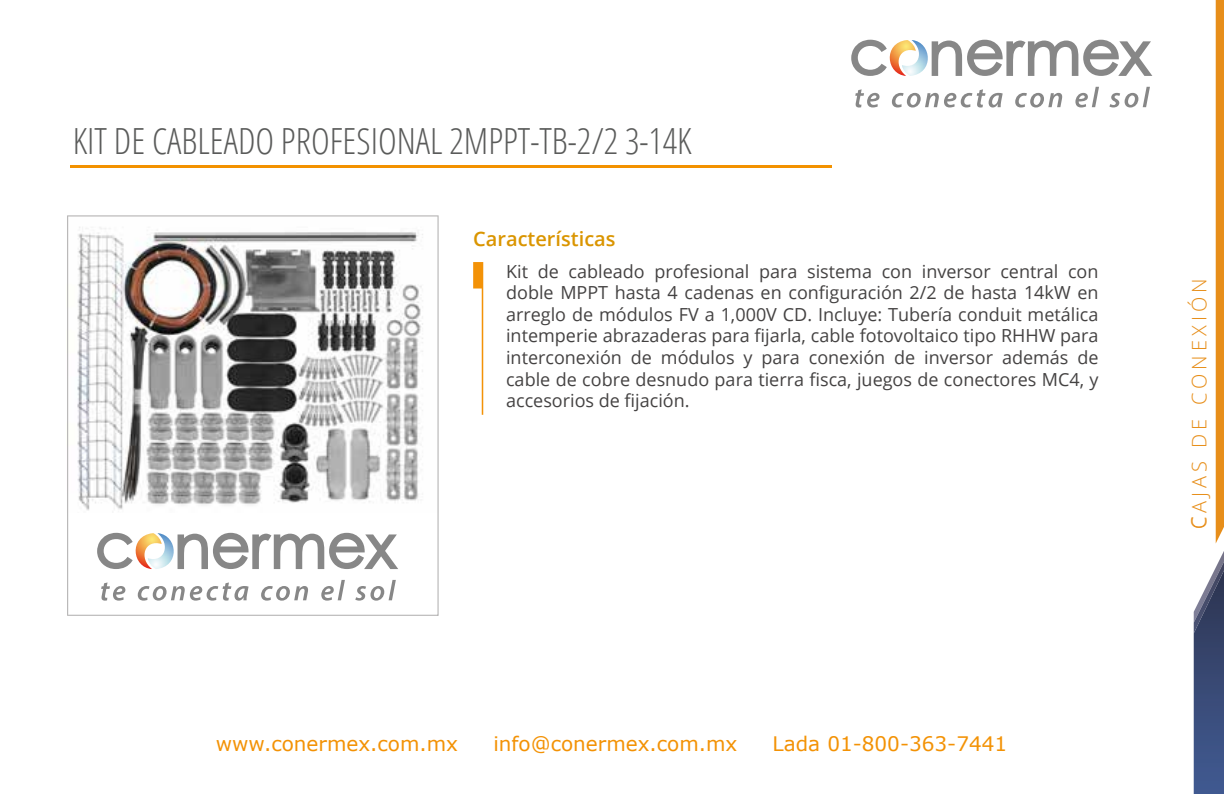
<style>
.page{position:relative;width:1224px;height:794px;background:#fff}
.page>*{position:absolute;margin:0;border:0;box-sizing:border-box;transform-origin:0 0}
.t1{font:300 condensed 36px "Open Sans";color:#5a5b5a}
.t2{font:20px "Verdana";color:#f39205}
.t3{font:300 20px "Open Sans";letter-spacing:.2em;color:#e78e19}
.t4{font:600 20px "Open Sans";color:#da9501}
.t5{font:18px/21.6px "Open Sans";color:#444242;text-align:justify}
</style>
<div class="page">
<svg style="left:851px;top:40px;width:301px;height:36px"></svg>
<svg style="left:855px;top:89px;width:25px;height:18px"></svg>
<svg style="left:892px;top:89px;width:111px;height:18px"></svg>
<svg style="left:1015px;top:93px;width:47px;height:14px"></svg>
<svg style="left:1075px;top:87px;width:24px;height:20px"></svg>
<svg style="left:1109px;top:87px;width:41px;height:20px"></svg>
<svg style="left:67px;top:215px;width:372px;height:401px"></svg>
<hr style="left:71px;top:165px;width:761px;height:3px;background:#f39200">
<div style="left:1216px;top:0;width:8px;height:543px;background:#e78e1a"></div>
<svg style="left:1219px;top:551px;width:5px;height:9px"></svg>
<img style="left:1215px;top:560px;width:9px;height:9px">
<img style="left:1194px;top:569px;width:30px;height:225px">
<svg style="left:473px;top:262px;width:10px;height:153px"></svg>
<h1 class="t1" style="left:73px;top:117px;width:621px">KIT DE CABLEADO PROFESIONAL 2MPPT-TB-2/2 3-14K</h1>
<p class="t4" style="left:473px;top:225px;width:144px">Características</p>
<p class="t5" style="left:506px;top:260px;width:594px">Kit de cableado profesional para sistema con inversor central con doble MPPT hasta 4 cadenas en configuración 2/2 de hasta 14kW en arreglo de módulos FV a 1,000V CD. Incluye: Tubería conduit metálica intemperie abrazaderas para fijarla, cable fotovoltaico tipo RHHW para interconexión de módulos y para conexión de inversor además de cable de cobre desnudo para tierra fisca, juegos de conectores MC4, y accesorios de fijación.</p>
<p class="t2" style="left:216px;top:731px;width:244px">www.conermex.com.mx</p>
<p class="t2" style="left:493px;top:731px;width:246px">info@conermex.com.mx</p>
<p class="t2" style="left:773px;top:731px;width:236px">Lada 01-800-363-7441</p>
<p class="t3" style="left:1186px;top:529px;width:252px;rotate:-90deg">CAJAS DE CONEXIÓN</p>
</div>
